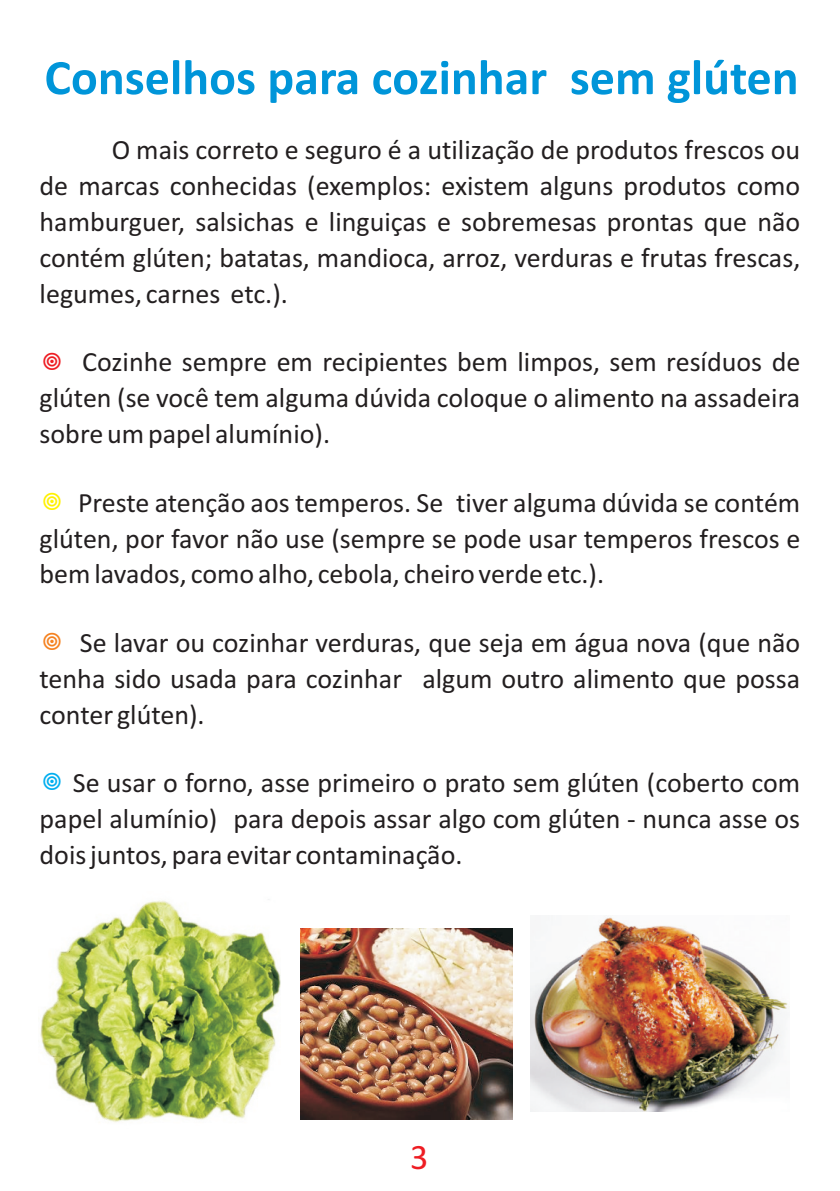
<style>
.page{position:relative;width:840px;height:1191px;background:#fff}
.page>*{position:absolute;margin:0;border:0;box-sizing:border-box;transform-origin:0 0}
.t1{font:700 50px "Calibri";color:#0095d9}
.t2{font:36px "Calibri";color:#ee1d23}
.t3{font:28px/35.8px "Calibri";color:#231f20;text-align:justify}
</style>
<div class="page">
<img style="left:300px;top:928px;width:212px;height:191px">
<img style="left:40px;top:899px;width:240px;height:223px">
<img style="left:530px;top:917px;width:258px;height:194px">
<h1 class="t1" style="left:44px;top:57px;width:755px">Conselhos para cozinhar sem glúten</h1>
<p class="t3" style="left:40px;top:135px;width:761px;text-indent:72px">O mais correto e seguro é a utilização de produtos frescos ou de marcas conhecidas (exemplos: existem alguns produtos como hamburguer, salsichas e linguiças e sobremesas prontas que não contém glúten; batatas, mandioca, arroz, verduras e frutas frescas, legumes, carnes etc.).</p>
<p class="t3" style="left:40px;top:346px;width:761px;text-indent:43px">Cozinhe sempre em recipientes bem limpos, sem resíduos de glúten (se você tem alguma dúvida coloque o alimento na assadeira sobre um papel alumínio).</p>
<p class="t3" style="left:40px;top:487px;width:761px;text-indent:38px">Preste atenção aos temperos. Se tiver alguma dúvida se contém glúten, por favor não use (sempre se pode usar temperos frescos e bem lavados, como alho, cebola, cheiro verde etc.).</p>
<p class="t3" style="left:40px;top:627px;width:761px;text-indent:40px">Se lavar ou cozinhar verduras, que seja em água nova (que não tenha sido usada para cozinhar algum outro alimento que possa conter glúten).</p>
<p class="t3" style="left:40px;top:767px;width:761px;text-indent:33px">Se usar o forno, asse primeiro o prato sem glúten (coberto com papel alumínio) para depois assar algo com glúten - nunca asse os dois juntos, para evitar contaminação.</p>
<p class="t2" style="left:410px;top:1142px;width:20px">3</p>
</div>
